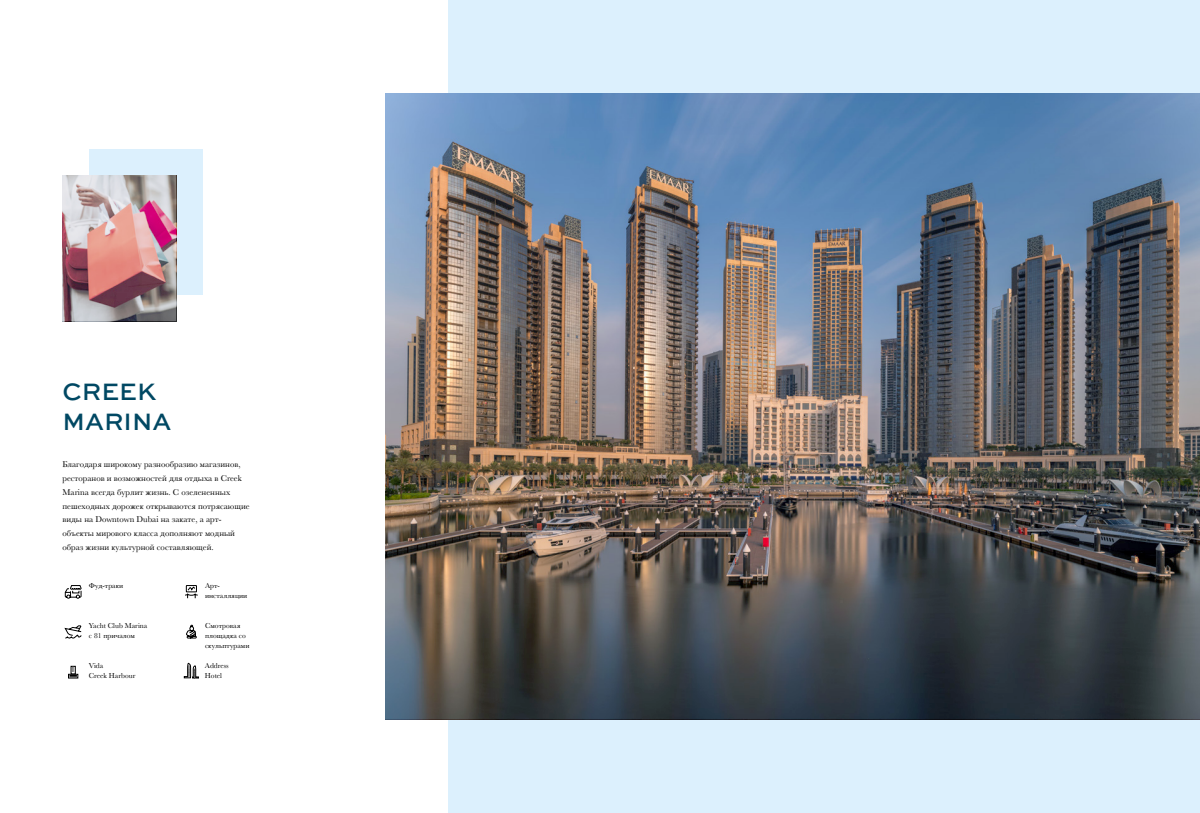
<style>
.page{position:relative;width:1200px;height:813px;background:#fff}
.page>*{position:absolute;margin:0;border:0;box-sizing:border-box;transform-origin:0 0}
.t1{font:500 25px/30px "Sweet Sans Pro";color:#004863}
.t2{font:8.75px/13.8px "Baskerville";color:#000}
.t3{font:7.5px/10px "Baskerville";color:#000}
</style>
<div class="page">
<div style="left:448px;top:0;width:752px;height:812px;background:#dcf0fd"></div>
<svg style="left:65px;top:625px;width:17px;height:13px"></svg>
<svg style="left:185px;top:585px;width:13px;height:13px"></svg>
<svg style="left:186px;top:624px;width:11px;height:14px"></svg>
<svg style="left:65px;top:585px;width:16px;height:13px"></svg>
<div style="left:68px;top:674px;width:10px;height:4px;border:1px solid #000"></div>
<svg style="left:69px;top:666px;width:8px;height:11px"></svg>
<div style="left:89px;top:149px;width:114px;height:146px;background:#dcf0fd"></div>
<img style="left:63px;top:175px;width:113px;height:146px">
<img style="left:386px;top:94px;width:814px;height:625px">
<svg style="left:184px;top:663px;width:15px;height:15px"></svg>
<h1 class="t1" style="left:62px;top:375px;width:110px">CREEK<br>MARINA</h1>
<p class="t2" style="left:62px;top:457px;width:189px">Благодаря широкому разнообразию магазинов, ресторанов и возможностей для отдыха в Creek Marina всегда бурлит жизнь С. озелененных пешеходных дорожек открываются потрясающие</p>
<p class="t2" style="left:62px;top:526px;width:174px">объекты мирового класса дополняют модный</p>
<p class="t2" style="left:62px;top:512px;width:161px">виды на Downtown Dubai на закате а, арт-</p>
<p class="t2" style="left:62px;top:540px;width:153px">образ жизни культурной составляющей.</p>
<p class="t3" style="left:89px;top:581px;width:36px">Фуд-траки</p>
<p class="t3" style="left:205px;top:581px;width:16px">Арт-</p>
<p class="t3" style="left:205px;top:591px;width:44px">инсталляции</p>
<p class="t3" style="left:89px;top:620px;width:60px">Yacht Club Marina с 81 причалом</p>
<p class="t3" style="left:89px;top:660px;width:48px">Vida<br>Creek Harbour</p>
<p class="t3" style="left:205px;top:660px;width:25px">Address<br>Hotel</p>
<p class="t3" style="left:205px;top:620px;width:46px">Смотровая площадка со скульптурами</p>
</div>
